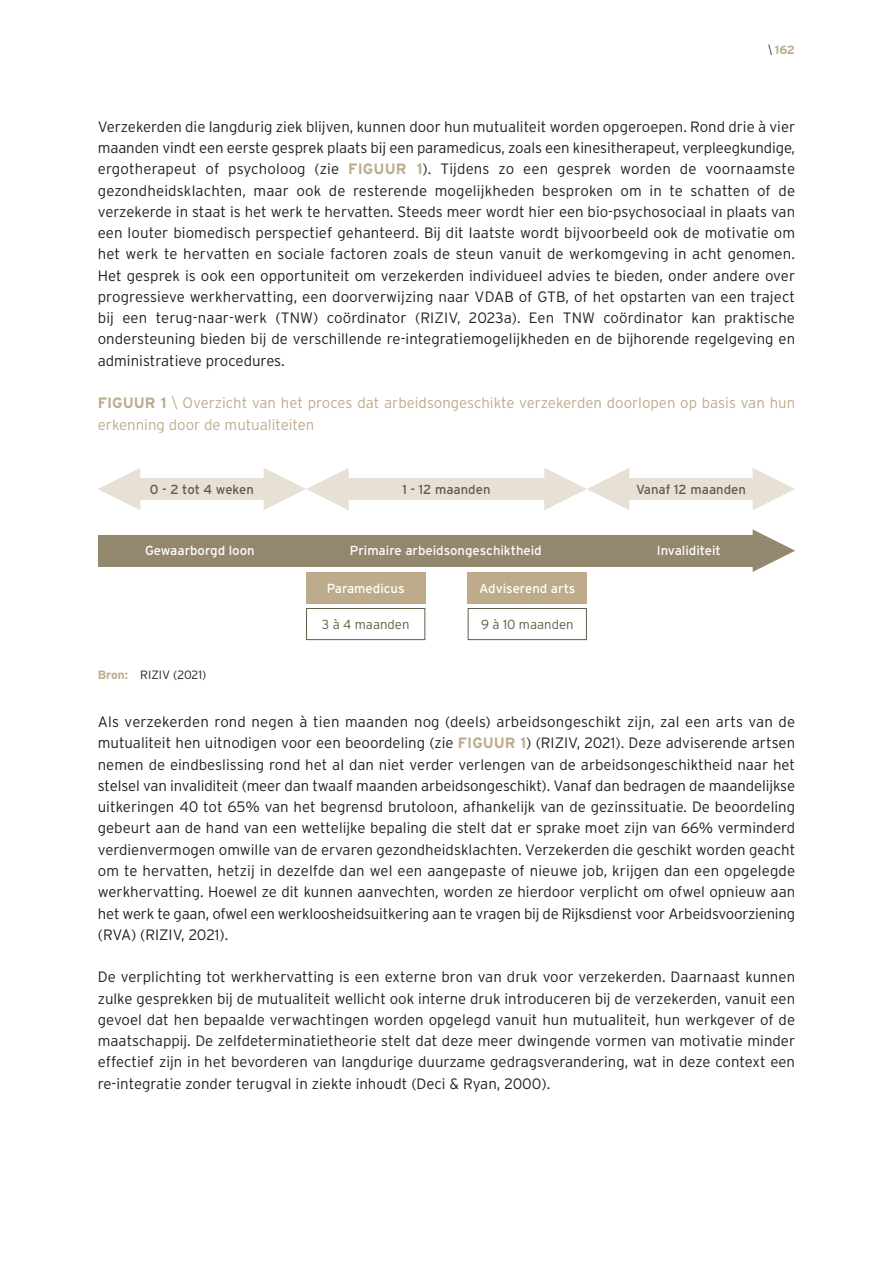
<style>
.page{position:relative;width:893px;height:1263px;background:#fff}
.page>*{position:absolute;margin:0;border:0;box-sizing:border-box;transform-origin:0 0}
.t1{font:300 15px/21.3px "Interstate";color:#231f20;text-align:justify}
.t2{font:300 15px/21.3px "Interstate";color:#bdab8b}
.t3{font:13.2px "Interstate";color:#fff}
.t4{font:13.2px "Interstate";color:#635b49}
.t5{font:300 13.2px "Interstate";color:#635b49}
.t6{font:300 12px "Interstate";color:#231f20}
.t7{font:700 12px "Interstate";color:#bdab8b}
.s1{font-family:"Interstate Condensed";font-weight:300;color:#231f20}
.s2{font-weight:700;color:#bdab8b}
.s3{font-weight:700}
</style>
<div class="page">
<div style="left:98px;top:535px;width:655px;height:32px;background:#93886e"></div>
<div style="left:138px;top:478px;width:128px;height:22px;background:#e7e0d4"></div>
<div style="left:306px;top:572px;width:119px;height:32px;background:#bdab8b"></div>
<div style="left:306px;top:608px;width:119px;height:32px;border:1px solid #635b49"></div>
<div style="left:468px;top:572px;width:119px;height:32px;background:#bdab8b"></div>
<div style="left:468px;top:608px;width:119px;height:32px;border:1px solid #635b49"></div>
<svg style="left:98px;top:468px;width:42px;height:42px"></svg>
<div style="left:347px;top:478px;width:199px;height:22px;background:#e7e0d4"></div>
<svg style="left:264px;top:468px;width:85px;height:42px"></svg>
<div style="left:627px;top:478px;width:128px;height:22px;background:#e7e0d4"></div>
<svg style="left:544px;top:468px;width:85px;height:42px"></svg>
<svg style="left:753px;top:468px;width:42px;height:42px"></svg>
<svg style="left:753px;top:529px;width:42px;height:43px"></svg>
<p class="t7" style="left:768px;top:45px;width:28px"><span class="s1">\</span> 162</p>
<p class="t1" style="left:98px;top:117px;width:699px">Verzekerden die langdurig ziek blijven, kunnen door hun mutualiteit worden opgeroepen. Rond drie à vier maanden vindt een eerste gesprek plaats bij een paramedicus, zoals een kinesitherapeut, verpleegkundige, ergotherapeut of psycholoog (zie <span class="s2">FIGUUR 1</span>). Tijdens zo een gesprek worden de voornaamste gezondheidsklachten, maar ook de resterende mogelijkheden besproken om in te schatten of de verzekerde in staat is het werk te hervatten. Steeds meer wordt hier een bio-psychosociaal in plaats van een louter biomedisch perspectief gehanteerd. Bij dit laatste wordt bijvoorbeeld ook de motivatie om het werk te hervatten en sociale factoren zoals de steun vanuit de werkomgeving in acht genomen.<br>Het gesprek is ook een opportuniteit om verzekerden individueel advies te bieden, onder andere over progressieve werkhervatting, een doorverwijzing naar VDAB of GTB, of het opstarten van een traject bij een terug-naar-werk (TNW) coördinator (RIZIV, 2023a). Een TNW coördinator kan praktische ondersteuning bieden bij de verschillende re-integratiemogelijkheden en de bijhorende regelgeving en administratieve procedures.</p>
<p class="t2" style="left:98px;top:394px;width:699px"><span class="s3">FIGUUR 1</span> \ Overzicht van het proces dat arbeidsongeschikte verzekerden doorlopen op basis van hun erkenning door de mutualiteiten</p>
<p class="t4" style="left:150px;top:484px;width:106px">0 - 2 tot 4 weken</p>
<p class="t4" style="left:402px;top:484px;width:90px">1 - 12 maanden</p>
<p class="t4" style="left:636px;top:484px;width:111px">Vanaf 12 maanden</p>
<p class="t3" style="left:145px;top:546px;width:111px">Gewaarborgd loon</p>
<p class="t3" style="left:350px;top:546px;width:193px">Primaire arbeidsongeschiktheid</p>
<p class="t3" style="left:657px;top:546px;width:65px">Invaliditeit</p>
<p class="t3" style="left:327px;top:583px;width:79px">Paramedicus</p>
<p class="t5" style="left:322px;top:619px;width:89px">3 à 4 maanden</p>
<p class="t3" style="left:479px;top:583px;width:98px">Adviserend arts</p>
<p class="t5" style="left:481px;top:619px;width:94px">9 à 10 maanden</p>
<p class="t6" style="left:98px;top:670px;width:110px"><span class="s2">Bron:</span> RIZIV (2021)</p>
<p class="t1" style="left:98px;top:712px;width:699px">Als verzekerden rond negen à tien maanden nog (deels) arbeidsongeschikt zijn, zal een arts van de mutualiteit hen uitnodigen voor een beoordeling (zie <span class="s2">FIGUUR 1</span>) (RIZIV, 2021). Deze adviserende artsen nemen de eindbeslissing rond het al dan niet verder verlengen van de arbeidsongeschiktheid naar het stelsel van invaliditeit (meer dan twaalf maanden arbeidsongeschikt). Vanaf dan bedragen de maandelijkse uitkeringen 40 tot 65% van het begrensd brutoloon, afhankelijk van de gezinssituatie. De beoordeling gebeurt aan de hand van een wettelijke bepaling die stelt dat er sprake moet zijn van 66% verminderd verdienvermogen omwille van de ervaren gezondheidsklachten. Verzekerden die geschikt worden geacht om te hervatten, hetzij in dezelfde dan wel een aangepaste of nieuwe job, krijgen dan een opgelegde werkhervatting. Hoewel ze dit kunnen aanvechten, worden ze hierdoor verplicht om ofwel opnieuw aan het werk te gaan, ofwel een werkloosheidsuitkering aan te vragen bij de Rijksdienst voor Arbeidsvoorziening (RVA) (RIZIV, 2021).</p>
<p class="t1" style="left:98px;top:968px;width:699px">De verplichting tot werkhervatting is een externe bron van druk voor verzekerden. Daarnaast kunnen zulke gesprekken bij de mutualiteit wellicht ook interne druk introduceren bij de verzekerden, vanuit een gevoel dat hen bepaalde verwachtingen worden opgelegd vanuit hun mutualiteit, hun werkgever of de maatschappij. De zelfdeterminatietheorie stelt dat deze meer dwingende vormen van motivatie minder effectief zijn in het bevorderen van langdurige duurzame gedragsverandering, wat in deze context een re-integratie zonder terugval in ziekte inhoudt (Deci &amp; Ryan, 2000).</p>
</div>
